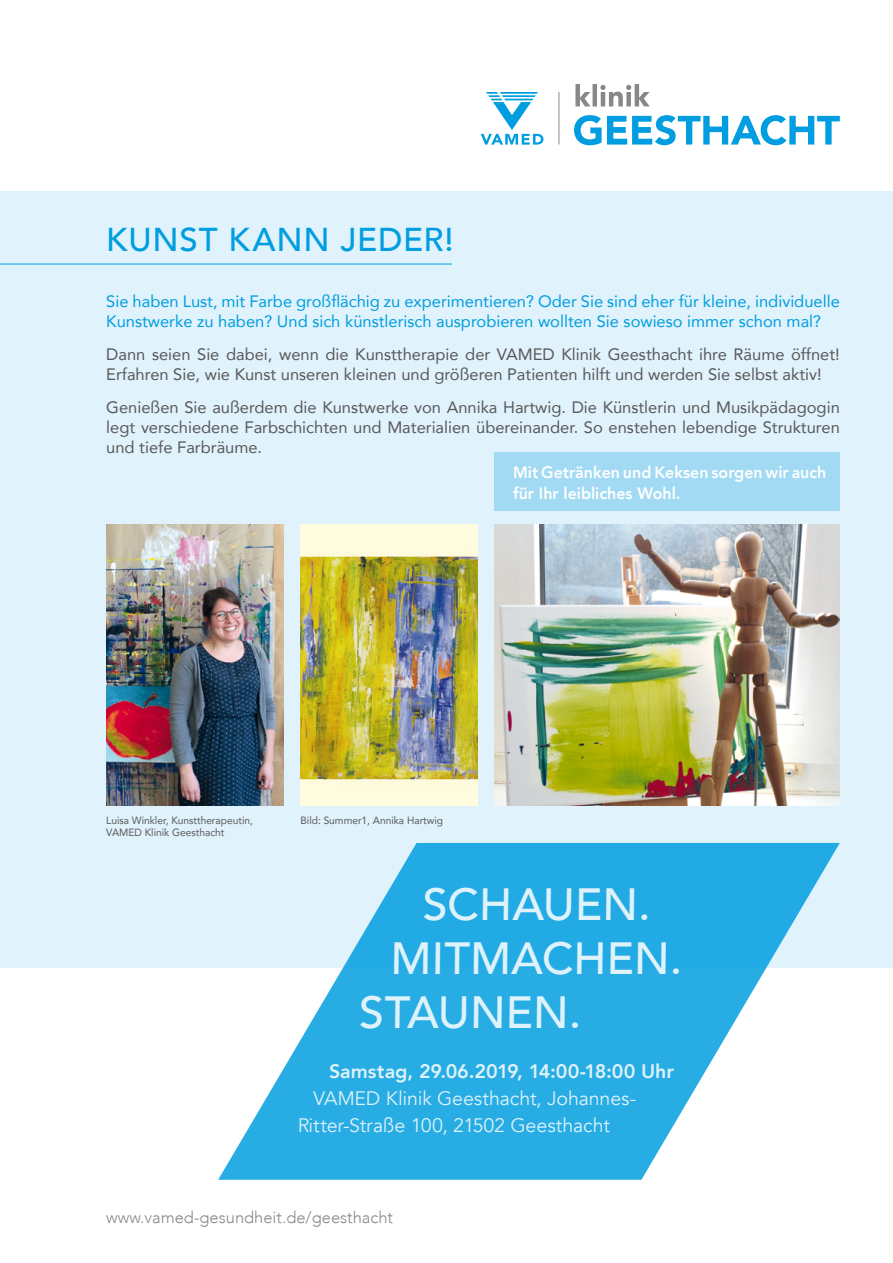
<style>
.page{position:relative;width:893px;height:1263px;background:#fff}
.page>*{position:absolute;margin:0;border:0;box-sizing:border-box;transform-origin:0 0}
.t1{font:500 45.15px "Avenir";color:#fff}
.t2{font:500 33px "Avenir";letter-spacing:.02em;color:#009ee0}
.t3{font:19.5px/27px "Avenir";letter-spacing:.005em;color:#fff}
.t4{font:800 19.5px "Avenir";color:#fff}
.t5{font:16.5px/19.8px "Avenir";color:#58585a}
.t6{font:16.5px/19.8px "Avenir";color:#009ee0}
.t7{font:800 16.5px/21px "Avenir";color:#fff}
.t8{font:300 16.5px "Avenir";color:#87888a}
.t9{font:10.5px/12.6px "Avenir";color:#58585a}
</style>
<div class="page">
<div style="left:0;top:191px;width:893px;height:777px;background:#e0f2fb"></div>
<svg style="left:218px;top:843px;width:622px;height:337px;fill:#27ace4"></svg>
<img style="left:106px;top:524px;width:177px;height:282px">
<img style="left:300px;top:524px;width:178px;height:282px">
<img style="left:494px;top:524px;width:346px;height:282px">
<div style="left:494px;top:452px;width:346px;height:58px;background:#a2daf4"></div>
<svg style="left:575px;top:84px;width:75px;height:22px"></svg>
<svg style="left:574px;top:115px;width:266px;height:30px"></svg>
<hr style="left:558px;top:92px;width:1px;height:53px;background:#87888a">
<svg style="left:481px;top:92px;width:62px;height:53px"></svg>
<hr style="left:0;top:264px;width:452px;height:1px;background:#009ee0">
<h2 class="t2" style="left:106px;top:211px;width:349px">KUNST KANN JEDER!</h2>
<p class="t6" style="left:106px;top:291px;width:735px">Sie haben Lust, mit Farbe großflächig zu experimentieren? Oder Sie sind eher für kleine, individuelle<br>Kunstwerke zu haben? Und sich künstlerisch ausprobieren wollten Sie sowieso immer schon mal?</p>
<p class="t5" style="left:106px;top:344px;width:735px">Dann seien Sie dabei, wenn die Kunsttherapie der VAMED Klinik Geesthacht ihre Räume öffnet!<br>Erfahren Sie, wie Kunst unseren kleinen und größeren Patienten hilft und werden Sie selbst aktiv!</p>
<p class="t5" style="left:106px;top:397px;width:735px;text-align:justify">Genießen Sie außerdem die Kunstwerke von Annika Hartwig. Die Künstlerin und Musikpädagogin legt verschiedene Farbschichten und Materialien übereinander. So enstehen lebendige Strukturen und tiefe Farbräume.</p>
<p class="t7" style="left:513px;top:462px;width:315px">Mit Getränken und Keksen sorgen wir auch für Ihr leibliches Wohl.</p>
<p class="t9" style="left:106px;top:813px;width:148px">Luisa Winkler, Kunsttherapeutin,<br>VAMED Klinik Geesthacht</p>
<p class="t9" style="left:300px;top:813px;width:144px">Bild: Summer1, Annika Hartwig</p>
<h1 class="t1" style="left:422px;top:865px;width:231px">SCHAUEN.</h1>
<h1 class="t1" style="left:391px;top:919px;width:294px">MITMACHEN.</h1>
<h1 class="t1" style="left:359px;top:973px;width:225px">STAUNEN.</h1>
<p class="t4" style="left:329px;top:1056px;width:347px">Samstag, 29.06.2019, 14:00-18:00 Uhr</p>
<p class="t3" style="left:297px;top:1085px;width:341px;text-indent:16px">VAMED Klinik Geesthacht, Johannes-<br>Ritter-Straße 100, 21502 Geesthacht</p>
<p class="t8" style="left:106px;top:1207px;width:288px">www.vamed-gesundheit.de/geesthacht</p>
</div>
